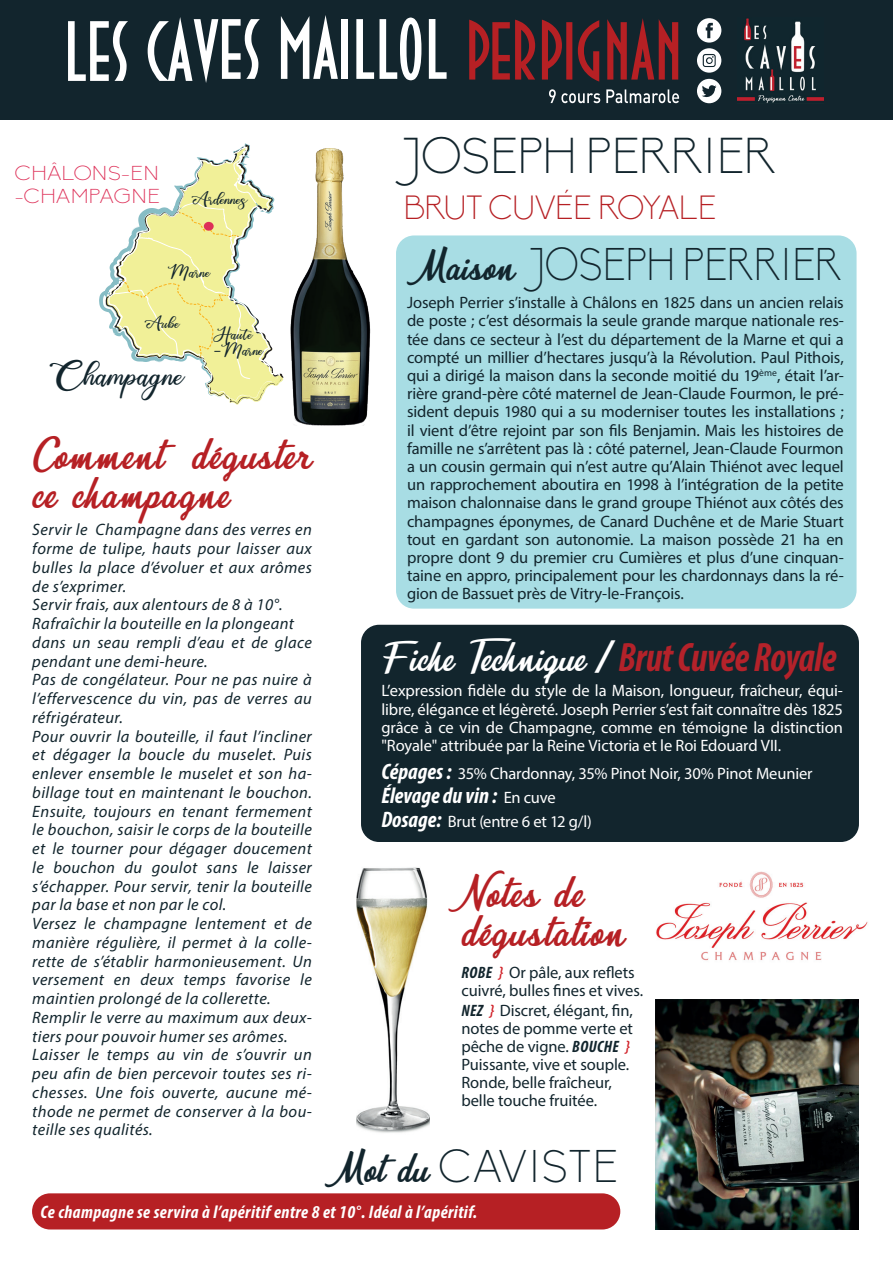
<style>
.page{position:relative;width:893px;height:1263px;background:#fff}
.page>*{position:absolute;margin:0;border:0;box-sizing:border-box;transform-origin:0 0}
.t1{font:84.9px "Deco Tech TL";color:#fff}
.t2{font:300 49.5px "Biko";letter-spacing:-.02em;color:#12252d}
.t3{font:45px/39px "Mirella";letter-spacing:.025em;color:#b62024}
.t4{font:300 45px "Biko";letter-spacing:-.02em;color:#12252d;scale:.92 1}
.t5{font:300 45px "Biko";letter-spacing:.005em;color:#12252d}
.t6{font:italic 700 condensed 41.25px "Myriad Pro";letter-spacing:-.01em;color:#b4222a;scale:.91 1}
.t7{font:36.15px "happy Birthday";color:#12252d;scale:1.12 1}
.t8{font:300 33px "Biko";letter-spacing:-.025em;color:#b62024}
.t9{font:italic 700 condensed 22.5px "Myriad Pro";color:#fff}
.t10{font:300 19.8px/23.7px "Biko";color:#dd3058;scale:1.12 1}
.t11{font:italic 700 condensed 18.15px "Myriad Pro";letter-spacing:.025em;color:#fff}
.t12{font:18px "happy Birthday";color:#12252d;scale:1.12 1}
.t13{font:17.55px/15.9px "happy Birthday";color:#12252d;scale:1.12 1}
.t14{font:16.5px/18.1px "Myriad Pro";letter-spacing:-.005em;color:#12252d}
.t15{font:italic 16.5px/18.8px "Myriad Pro";letter-spacing:.025em;color:#12252d}
.t16{font:16.5px/18.1px "Myriad Pro";letter-spacing:-.01em;color:#fff;text-align:justify}
.s1{font-family:"Mirella";font-weight:400;font-size:42px}
.s2{font-family:"Mirella";font-weight:400;font-style:normal;font-stretch:normal;font-size:42px;color:#fff}
.s3{font-size:45px;color:#fff}
.s4{font-weight:700;font-style:italic;font-stretch:condensed;font-size:22.5px}
.s5{font-weight:400;font-style:normal;font-stretch:normal;font-size:16.5px}
.s6{font-weight:700;font-style:italic;font-stretch:condensed}
.s7{font-weight:600;font-style:italic;color:#d1232a}
</style>
<div class="page">
<div style="left:0;top:0;width:893px;height:119px;background:#12252d"></div>
<div style="left:396px;top:235px;width:460px;height:374px;background:#a8dde4;border-radius:18px"></div>
<div style="left:32px;top:1193px;width:588px;height:36px;background:#b62024;border-radius:18px"></div>
<svg style="left:106px;top:146px;width:178px;height:259px"></svg>
<div style="left:204px;top:222px;width:10px;height:9px;background:#dd3058;border-radius:50%"></div>
<svg style="left:549px;top:89px;width:51px;height:14px"></svg>
<svg style="left:606px;top:89px;width:73px;height:14px"></svg>
<svg style="left:469px;top:18px;width:209px;height:64px"></svg>
<svg style="left:697px;top:79px;width:24px;height:24px"></svg>
<img style="left:737px;top:18px;width:86px;height:85px">
<div style="left:361px;top:625px;width:498px;height:217px;background:#12252d;border-radius:18px"></div>
<img style="left:356px;top:867px;width:74px;height:266px">
<svg style="left:697px;top:18px;width:24px;height:55px"></svg>
<img style="left:656px;top:826px;width:212px;height:135px">
<img style="left:656px;top:1000px;width:202px;height:229px">
<img style="left:290px;top:148px;width:81px;height:277px">
<h1 class="t1" style="left:64px;top:5px;width:385px">LES CAVES MAILLOL</h1>
<p class="t10" style="left:15px;top:162px;width:131px">CHÂLONS-EN -CHAMPAGNE</p>
<p class="t12" style="left:192px;top:188px;width:51px">Ardennes</p>
<p class="t13" style="left:168px;top:263px;width:39px">Marne</p>
<p class="t13" style="left:145px;top:314px;width:33px">Aube</p>
<h3 class="t7" style="left:50px;top:352px;width:121px">Champagne</h3>
<p class="t13" style="left:213px;top:325px;width:46px">Haute -Marne</p>
<h3 class="t3" style="left:32px;top:435px;width:281px">Comment déguster ce champagne</h3>
<p class="t15" style="left:32px;top:520px;width:281px">Servir le Champagne dans des verres en forme de tulipe, hauts pour laisser aux bulles la place d’évoluer et aux arômes de s’exprimer.<br>Servir frais, aux alentours de 8 à 10°.<br>Rafraîchir la bouteille en la plongeant dans un seau rempli d’eau et de glace pendant une demi-heure.<br>Pas de congélateur. Pour ne pas nuire à l’effervescence du vin, pas de verres au réfrigérateur.<br>Pour ouvrir la bouteille, il faut l’incliner et dégager la boucle du muselet. Puis enlever ensemble le muselet et son ha&shy;billage tout en maintenant le bouchon.<br>Ensuite, toujours en tenant fermement le bouchon, saisir le corps de la bouteille et le tourner pour dégager doucement le bouchon du goulot sans le laisser s’échapper. Pour servir, tenir la bouteille par la base et non par le col.<br>Versez le champagne lentement et de manière régulière, il permet à la colle&shy;rette de s’établir harmonieusement. Un versement en deux temps favorise le maintien prolongé de la collerette.<br>Remplir le verre au maximum aux deux&shy;tiers pour pouvoir humer ses arômes.<br>Laisser le temps au vin de s’ouvrir un peu afin de bien percevoir toutes ses ri&shy;chesses. Une fois ouverte, aucune mé&shy;thode ne permet de conserver à la bou&shy;teille ses qualités.</p>
<h2 class="t2" style="left:400px;top:128px;width:378px">JOSEPH PERRIER</h2>
<h3 class="t8" style="left:404px;top:189px;width:314px">BRUT CUVÉE ROYALE</h3>
<h3 class="t4" style="left:407px;top:239px;width:475px"><span class="s1">Maison</span> JOSEPH PERRIER</h3>
<p class="t14" style="left:407px;top:293px;width:438px;text-align:justify">Joseph Perrier s’installe à Châlons en 1825 dans un ancien relais de poste ; c’est désormais la seule grande marque nationale res&shy;tée dans ce secteur à l’est du département de la Marne et qui a compté un millier d’hectares jusqu’à la Révolution. Paul Pithois, qui a dirigé la maison dans la seconde moitié du 19<sup>ème</sup>, était l’ar&shy;rière grand-père côté maternel de Jean-Claude Fourmon, le pré&shy;sident depuis 1980 qui a su moderniser toutes les installations ; il vient d’être rejoint par son fils Benjamin. Mais les histoires de famille ne s’arrêtent pas là : côté paternel, Jean-Claude Fourmon a un cousin germain qui n’est autre qu’Alain Thiénot avec lequel un rapprochement aboutira en 1998 à l’intégration de la petite maison chalonnaise dans le grand groupe Thiénot aux côtés des champagnes éponymes, de Canard Duchêne et de Marie Stuart tout en gardant son autonomie. La maison possède 21 ha en propre dont 9 du premier cru Cumières et plus d’une cinquan&shy;taine en appro, principalement pour les chardonnays dans la ré&shy;gion de Bassuet près de Vitry-le-François.</p>
<h3 class="t6" style="left:381px;top:631px;width:503px"><span class="s2">Fiche Technique</span> <span class="s3">/</span> Brut Cuvée Royale</h3>
<p class="t16" style="left:381px;top:681px;width:463px">L’expression fidèle du style de la Maison, longueur, fraîcheur, équi&shy;libre, élégance et légèreté. Joseph Perrier s’est fait connaître dès 1825 grâce à ce vin de Champagne, comme en témoigne la distinction "Royale" attribuée par la Reine Victoria et le Roi Edouard VII.</p>
<p class="t16" style="left:381px;top:765px;width:433px"><span class="s4">Cépages :</span> 35% Chardonnay, 35% Pinot Noir, 30% Pinot Meunier</p>
<h3 class="t9" style="left:381px;top:782px;width:176px">Élevage du vin : <span class="s5">En cuve</span></h3>
<p class="t16" style="left:381px;top:813px;width:212px"><span class="s4">Dosage:</span> Brut (entre 6 et 12 g/l)</p>
<h3 class="t3" style="left:461px;top:873px;width:165px">Notes de dégustation</h3>
<p class="t14" style="left:461px;top:963px;width:183px"><span class="s6">ROBE</span> <span class="s7">}</span> Or pâle, aux reflets cuivré, bulles fines et vives.</p>
<p class="t14" style="left:461px;top:1001px;width:173px"><span class="s6">NEZ</span> <span class="s7">}</span> Discret, élégant, fin, notes de pomme verte et pêche de vigne. <span class="s6">BOUCHE</span> <span class="s7">}<br></span>Puissante, vive et souple.<br>Ronde, belle fraîcheur, belle touche fruitée.</p>
<h3 class="t5" style="left:325px;top:1141px;width:295px"><span class="s1">Mot du</span> CAVISTE</h3>
<p class="t11" style="left:41px;top:1201px;width:438px">Ce champagne se servira à l’apéritif entre 8 et 10°. Idéal à l’apéritif.</p>
</div>
